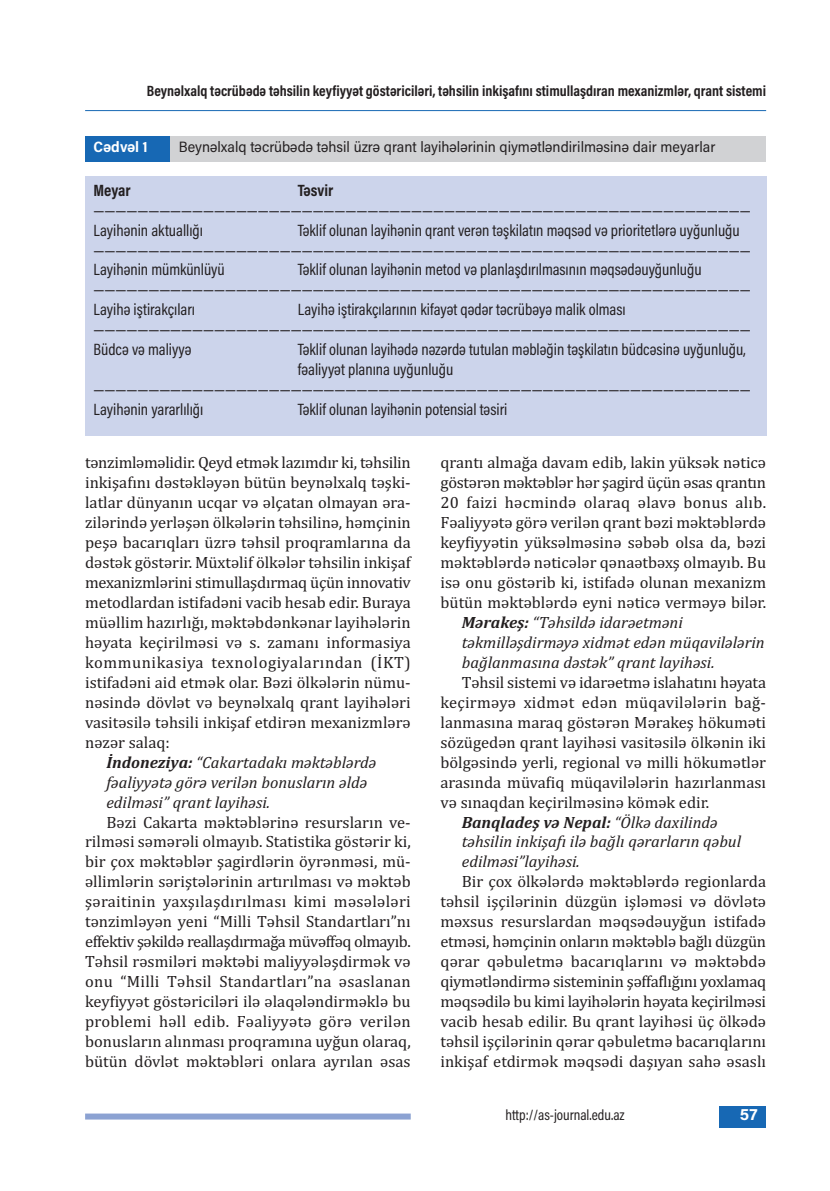
<style>
.page{position:relative;width:830px;height:1191px;background:#fff}
.page>*{position:absolute;margin:0;border:0;box-sizing:border-box;transform-origin:0 0}
.t1{font:16.5px/20px "Cambria";color:#231f20;text-align:justify}
.t2{font:16.5px/20px "Acumin Pro Cond";color:#231f20}
.t3{font:italic 16.5px "Cambria";color:#231f20}
.t4{font:16.5px "Cambria";letter-spacing:-.02em;color:#231f20}
.t5{font:16.5px "Cambria";letter-spacing:.035em;color:#231f20}
.t6{font:italic 700 16.5px "Cambria";color:#231f20}
.t7{font:700 16.5px "Acumin Pro Cond";color:#231f20}
.t8{font:700 16.5px "Acumin Pro";color:#fff}
.t9{font:700 15px "Acumin Pro Cond";color:#231f20}
.t10{font:15px "Acumin Pro Semi Cond";color:#231f20}
.t11{font:15px "Acumin Pro Cond";color:#231f20}
.t12{font:700 15px "Acumin Pro Semi Cond";color:#fff}
.s1{font-weight:700}
.s2{font-weight:400}
</style>
<div class="page">
<hr style="left:85px;top:110px;width:680px;height:1px;background:#1768b4">
<div style="left:719px;top:1106px;width:46px;height:21px;background:#1768b4"></div>
<div style="left:85px;top:1113px;width:325px;height:6px;background:#8ca2d2"></div>
<div style="left:85px;top:136px;width:85px;height:26px;background:#1768b4"></div>
<div style="left:170px;top:136px;width:595px;height:26px;background:#d1d2d4"></div>
<div style="left:85px;top:176px;width:680px;height:259px;background:#ccd4eb"></div>
<p class="t9" style="left:147px;top:85px;width:620px">Beynəlxalq təcrübədə təhsilin keyfiyyət göstəriciləri, təhsilin inkişafını stimullaşdıran mexanizmlər, qrant sistemi</p>
<p class="t12" style="left:94px;top:141px;width:55px">Cədvəl 1</p>
<p class="t10" style="left:179px;top:141px;width:538px">Beynəlxalq təcrübədə təhsil üzrə qrant layihələrinin qiymətləndirilməsinə dair meyarlar</p>
<p class="t7" style="left:94px;top:184px;width:39px">Meyar</p>
<p class="t7" style="left:298px;top:184px;width:37px">Təsvir</p>
<p class="t2" style="left:94px;top:201px;width:658px">————————————————————————————————————————————————————————————<br>Layihənin aktuallığı</p>
<p class="t2" style="left:94px;top:221px;width:658px;text-indent:204px">Təklif olunan layihənin qrant verən təşkilatın məqsəd və prioritetlərə uyğunluğu ————————————————————————————————————————————————————————————<br>Layihənin mümkünlüyü</p>
<p class="t2" style="left:94px;top:261px;width:658px;text-indent:204px">Təklif olunan layihənin metod və planlaşdırılmasının məqsədəuyğunluğu ————————————————————————————————————————————————————————————<br>Layihə iştirakçıları</p>
<p class="t2" style="left:94px;top:301px;width:658px;text-indent:204px">Layihə iştirakçılarının kifayət qədər təcrübəyə malik olması ————————————————————————————————————————————————————————————<br>Büdcə və maliyyə</p>
<p class="t2" style="left:298px;top:341px;width:449px">Təklif olunan layihədə nəzərdə tutulan məbləğin təşkilatın büdcəsinə uyğunluğu,</p>
<p class="t2" style="left:298px;top:361px;width:157px">fəaliyyət planına uyğunluğu</p>
<p class="t2" style="left:94px;top:381px;width:658px">————————————————————————————————————————————————————————————</p>
<p class="t2" style="left:94px;top:401px;width:111px">Layihənin yararlılığı</p>
<p class="t2" style="left:298px;top:401px;width:211px">Təklif olunan layihənin potensial təsiri</p>
<p class="t4" style="left:85px;top:453px;width:327px">tənzimləməlidir. Qeyd etmək lazımdır ki, təhsilin</p>
<p class="t1" style="left:85px;top:472px;width:327px">inkişafını dəstəkləyən bütün beynəlxalq təşki-</p>
<p class="t1" style="left:85px;top:492px;width:327px">latlar dünyanın ucqar və əlçatan olmayan əra-</p>
<p class="t1" style="left:85px;top:512px;width:327px">zilərində yerləşən ölkələrin təhsilinə, həmçinin</p>
<p class="t1" style="left:85px;top:532px;width:327px">peşə bacarıqları üzrə təhsil proqramlarına da</p>
<p class="t1" style="left:85px;top:552px;width:327px">dəstək göstərir. Müxtəlif ölkələr təhsilin inkişaf</p>
<p class="t1" style="left:85px;top:572px;width:327px">mexanizmlərini stimullaşdırmaq üçün innovativ</p>
<p class="t1" style="left:85px;top:592px;width:327px">metodlardan istifadəni vacib hesab edir. Buraya</p>
<p class="t1" style="left:85px;top:612px;width:327px">müəllim hazırlığı, məktəbdənkənar layihələrin</p>
<p class="t1" style="left:85px;top:632px;width:327px">həyata keçirilməsi və s. zamanı informasiya</p>
<p class="t5" style="left:85px;top:652px;width:327px">kommunikasiya texnologiyalarından (İKT)</p>
<p class="t1" style="left:85px;top:672px;width:327px">istifadəni aid etmək olar. Bəzi ölkələrin nümu-</p>
<p class="t1" style="left:85px;top:692px;width:327px">nəsində dövlət və beynəlxalq qrant layihələri</p>
<p class="t1" style="left:85px;top:712px;width:327px">vasitəsilə təhsili inkişaf etdirən mexanizmlərə</p>
<p class="t1" style="left:85px;top:732px;width:86px">nəzər salaq:</p>
<p class="t3" style="left:106px;top:752px;width:271px"><span class="s1">İndoneziya:</span> “Cakartadakı məktəblərdə</p>
<p class="t3" style="left:106px;top:772px;width:262px">fəaliyyətə görə verilən bonusların əldə</p>
<p class="t3" style="left:106px;top:792px;width:165px">edilməsi” qrant layihəsi.</p>
<p class="t1" style="left:85px;top:812px;width:327px;text-indent:21px">Bəzi Cakarta məktəblərinə resursların ve&shy;rilməsi səmərəli olmayıb. Statistika göstərir ki, bir çox məktəblər şagirdlərin öyrənməsi, mü&shy;əllimlərin səriştələrinin artırılması və məktəb şəraitinin yaxşılaşdırılması kimi məsələləri tənzimləyən yeni “Milli Təhsil Standartları”nı effektiv şəkildə reallaşdırmağa müvəffəq olmayıb.<br>Təhsil rəsmiləri məktəbi maliyyələşdirmək və onu “Milli Təhsil Standartları”na əsaslanan keyfiyyət göstəriciləri ilə əlaqələndirməklə bu problemi həll edib. Fəaliyyətə görə verilən bonusların alınması proqramına uyğun olaraq, bütün dövlət məktəbləri onlara ayrılan əsas</p>
<p class="t1" style="left:440px;top:452px;width:327px">qrantı almağa davam edib, lakin yüksək nəticə</p>
<p class="t4" style="left:440px;top:473px;width:327px">göstərən məktəblər hər şagird üçün əsas qrantın</p>
<p class="t1" style="left:440px;top:492px;width:327px">20 faizi həcmində olaraq əlavə bonus alıb.</p>
<p class="t1" style="left:440px;top:512px;width:327px">Fəaliyyətə görə verilən qrant bəzi məktəblərdə</p>
<p class="t1" style="left:440px;top:532px;width:327px">keyfiyyətin yüksəlməsinə səbəb olsa da, bəzi</p>
<p class="t1" style="left:440px;top:552px;width:327px">məktəblərdə nəticələr qənaətbəxş olmayıb. Bu</p>
<p class="t1" style="left:440px;top:572px;width:327px">isə onu göstərib ki, istifadə olunan mexanizm</p>
<p class="t1" style="left:440px;top:592px;width:327px">bütün məktəblərdə eyni nəticə verməyə bilər.</p>
<p class="t3" style="left:461px;top:612px;width:222px"><span class="s1">Mərakeş:</span> “Təhsildə idarəetməni</p>
<p class="t3" style="left:461px;top:632px;width:304px">təkmilləşdirməyə xidmət edən müqavilələrin</p>
<p class="t3" style="left:461px;top:652px;width:254px">bağlanmasına dəstək” qrant layihəsi.</p>
<p class="t1" style="left:461px;top:672px;width:306px">Təhsil sistemi və idarəetmə islahatını həyata</p>
<p class="t1" style="left:440px;top:692px;width:327px">keçirməyə xidmət edən müqavilələrin bağ-</p>
<p class="t1" style="left:440px;top:712px;width:327px">lanmasına maraq göstərən Mərakeş hökuməti</p>
<p class="t1" style="left:440px;top:732px;width:327px">sözügedən qrant layihəsi vasitəsilə ölkənin iki</p>
<p class="t1" style="left:440px;top:752px;width:327px">bölgəsində yerli, regional və milli hökumətlər</p>
<p class="t1" style="left:440px;top:772px;width:327px">arasında müvafiq müqavilələrin hazırlanması</p>
<p class="t1" style="left:440px;top:792px;width:270px">və sınaqdan keçirilməsinə kömək edir.</p>
<p class="t6" style="left:461px;top:812px;width:257px">Banqladeş və Nepal: <span class="s2">“Ölkə daxilində</span></p>
<p class="t3" style="left:461px;top:832px;width:281px">təhsilin inkişafı ilə bağlı qərarların qəbul</p>
<p class="t3" style="left:461px;top:852px;width:120px">edilməsi”layihəsi.</p>
<p class="t1" style="left:440px;top:871px;width:327px;text-indent:21px">Bir çox ölkələrdə məktəblərdə regionlarda təhsil işçilərinin düzgün işləməsi və dövlətə məxsus resurslardan məqsədəuyğun istifadə etməsi, həmçinin onların məktəblə bağlı düzgün qərar qəbuletmə bacarıqlarını və məktəbdə qiymətləndirmə sisteminin şəffaflığını yoxlamaq məqsədilə bu kimi layihələrin həyata keçirilməsi vacib hesab edilir. Bu qrant layihəsi üç ölkədə təhsil işçilərinin qərar qəbuletmə bacarıqlarını inkişaf etdirmək məqsədi daşıyan sahə əsaslı</p>
<p class="t11" style="left:505px;top:1109px;width:120px">http://as-journal.edu.az</p>
<p class="t8" style="left:739px;top:1108px;width:19px">57</p>
</div>
